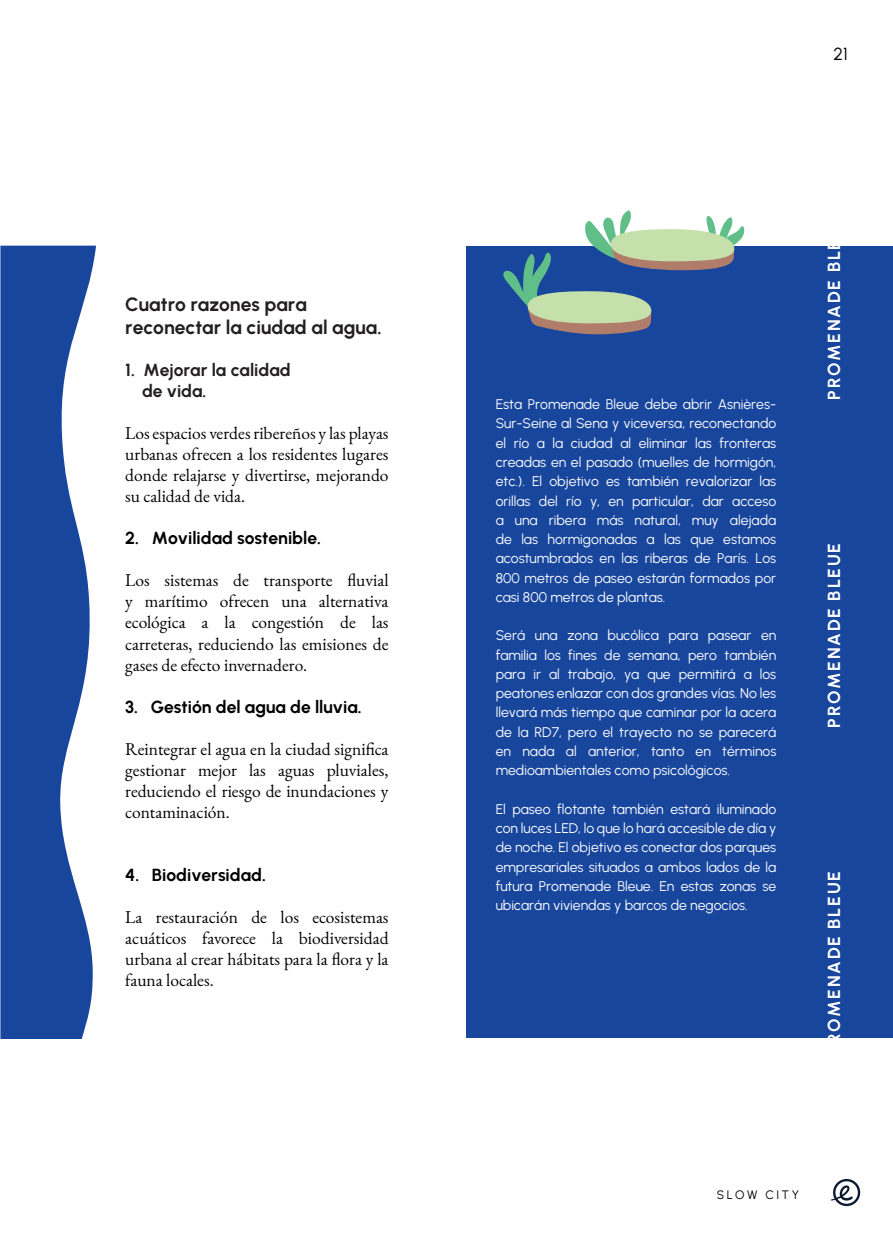
<style>
.page{position:relative;width:893px;height:1241px;background:#fff}
.page>*{position:absolute;margin:0;border:0;box-sizing:border-box;transform-origin:0 0}
._05_Sous_titres{font:19.25px/23.1px "Urbanist";color:#231f20}
._06_Texte_courant{font:17.5px/21px "EB Garamond";color:#000;text-align:justify}
._06_Texte_courant-2{font:17.5px "Urbanist";color:#000}
._05_Sous_titres-2{font:17.5px "Urbanist";letter-spacing:.1em;color:#fff}
._05_Sous_titres-3{font:17.5px "Urbanist";color:#231f20}
._06_Texte_courant-3{font:14px/19.2px "Urbanist";color:#fff;text-align:justify}
.t1{font:12.25px "Urbanist";letter-spacing:.2em;color:#000}
</style>
<div class="page">
<svg style="left:831px;top:1179px;width:29px;height:26px"></svg>
<svg style="left:0;top:245px;width:96px;height:793px;fill:#18469d"></svg>
<div style="left:466px;top:246px;width:427px;height:791px;background:#18469d"></div>
<svg style="left:503px;top:210px;width:242px;height:124px"></svg>
<p class="_05_Sous_titres" style="left:125px;top:292px;width:258px">Cuatro razones para reconectar la ciudad al agua.</p>
<p class="_05_Sous_titres-3" style="left:125px;top:358px;width:167px">1. Mejorar la calidad</p>
<p class="_05_Sous_titres-3" style="left:142px;top:379px;width:66px">de vida.</p>
<p class="_06_Texte_courant" style="left:125px;top:423px;width:265px">Los espacios verdes ribereños y las playas urbanas ofrecen a los residentes lugares donde relajarse y divertirse, mejorando su calidad de vida.</p>
<p class="_06_Texte_courant-2" style="left:125px;top:526px;width:197px">2. Movilidad sostenible.</p>
<p class="_06_Texte_courant" style="left:125px;top:570px;width:265px">Los sistemas de transporte fluvial y marítimo ofrecen una alternativa ecológica a la congestión de las carreteras, reduciendo las emisiones de gases de efecto invernadero.</p>
<p class="_06_Texte_courant-2" style="left:125px;top:694px;width:238px">3. Gestión del agua de lluvia.</p>
<p class="_06_Texte_courant" style="left:125px;top:738px;width:265px">Reintegrar el agua en la ciudad significa gestionar mejor las aguas pluviales, reduciendo el riesgo de inundaciones y contaminación.</p>
<p class="_06_Texte_courant-2" style="left:125px;top:862px;width:142px">4. Biodiversidad.</p>
<p class="_06_Texte_courant" style="left:125px;top:906px;width:265px">La restauración de los ecosistemas acuáticos favorece la biodiversidad urbana al crear hábitats para la flora y la fauna locales.</p>
<p class="_06_Texte_courant-2" style="left:833px;top:42px;width:16px">21</p>
<p class="_06_Texte_courant-3" style="left:496px;top:394px;width:282px">Esta Promenade Bleue debe abrir Asnières-Sur-Seine al Sena y viceversa, reconectando el río a la ciudad al eliminar las fronteras creadas en el pasado (muelles de hormigón, etc.). El objetivo es también revalorizar las orillas del río y, en particular, dar acceso a una ribera más natural, muy alejada de las hormigonadas a las que estamos acostumbrados en las riberas de París. Los 800 metros de paseo estarán formados por casi 800 metros de plantas.</p>
<p class="_06_Texte_courant-3" style="left:496px;top:625px;width:282px">Será una zona bucólica para pasear en familia los fines de semana, pero también para ir al trabajo, ya que permitirá a los peatones enlazar con dos grandes vías. No les llevará más tiempo que caminar por la acera de la RD7, pero el trayecto no se parecerá en nada al anterior, tanto en términos medioambientales como psicológicos.</p>
<p class="_06_Texte_courant-3" style="left:496px;top:798px;width:282px">El paseo flotante también estará iluminado con luces LED, lo que lo hará accesible de día y de noche. El objetivo es conectar dos parques empresariales situados a ambos lados de la futura Promenade Bleue. En estas zonas se ubicarán viviendas y barcos de negocios.</p>
<p class="_05_Sous_titres-2" style="left:823px;top:400px;width:186px;rotate:-90deg">PROMENADE BLEUE</p>
<p class="_05_Sous_titres-2" style="left:823px;top:727px;width:186px;rotate:-90deg">PROMENADE BLEUE</p>
<p class="_05_Sous_titres-2" style="left:823px;top:1055px;width:186px;rotate:-90deg">PROMENADE BLEUE</p>
<p class="t1" style="left:717px;top:1186px;width:84px">SLOW CITY</p>
</div>
